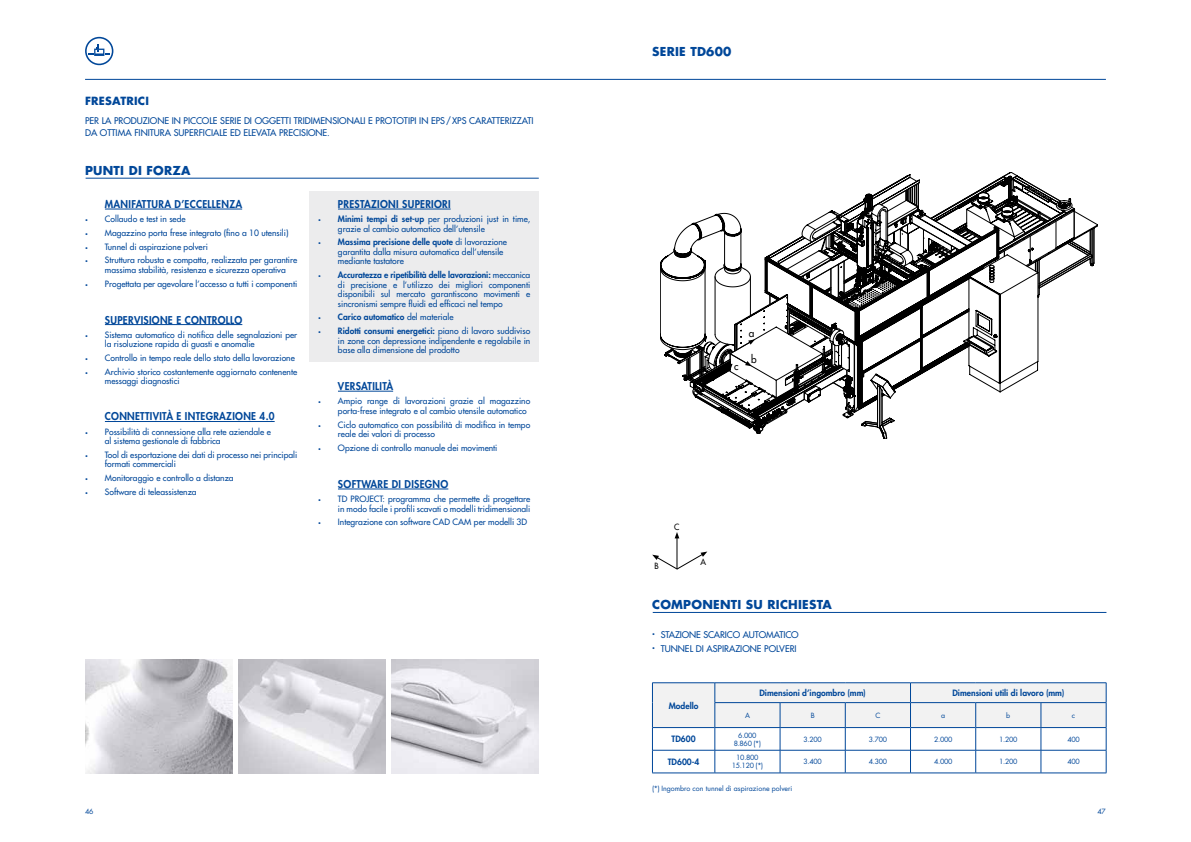
<style>
.page{position:relative;width:1191px;height:842px;background:#fff}
.page>*{position:absolute;margin:0;border:0;box-sizing:border-box;transform-origin:0 0}
.t1{font:700 12px "Futura Std";letter-spacing:.02em;color:#004799}
.t2{font:700 11px "Futura Std";letter-spacing:.02em;color:#004799}
.t3{font:800 10.5px "Futura Std";letter-spacing:.03em;color:#004799;scale:.95 1}
.t4{font:500 10.5px "Futura Std";color:#000;scale:.95 1}
.t5{font:500 9px/12px "Futura Std";color:#004799}
.t6{font:500 8.5px/9.5px "Futura Std";color:#004799}
.t7{font:800 8.5px "Futura Std";color:#004799}
.t8{font:500 8.4px "Futura Std";color:#000;scale:.95 1}
.t9{font:7px/8px "Futura Std";letter-spacing:-.04em;color:#004799;text-align:center}
.t10{font:7px "Futura Std";color:#004799}
.s1{font-size:5px}
.s2{font-weight:800}
.s3{font-weight:500;font-size:5px}
.s4{font-weight:500}
</style>
<div class="page">
<img style="left:85px;top:660px;width:147px;height:113px">
<img style="left:238px;top:660px;width:148px;height:113px">
<img style="left:391px;top:660px;width:148px;height:113px">
<hr style="left:85px;top:79px;width:1021px;height:1px;background:#004799">
<svg style="left:660px;top:172px;width:438px;height:267px"></svg>
<hr style="left:653px;top:612px;width:453px;height:1px;background:#004799">
<hr style="left:86px;top:178px;width:453px;height:1px;background:#004799">
<svg style="left:85px;top:37px;width:28px;height:28px"></svg>
<hr style="left:676px;top:537px;width:1px;height:32px;background:#000">
<svg style="left:674px;top:532px;width:5px;height:6px"></svg>
<svg style="left:652px;top:551px;width:55px;height:19px"></svg>
<div style="left:310px;top:191px;width:229px;height:171px;background:#ececed"></div>
<hr style="left:105px;top:209px;width:137px;height:1px;background:#004799">
<hr style="left:338px;top:209px;width:113px;height:1px;background:#004799">
<hr style="left:338px;top:391px;width:55px;height:1px;background:#004799">
<hr style="left:338px;top:489px;width:110px;height:1px;background:#004799">
<hr style="left:105px;top:421px;width:170px;height:1px;background:#004799">
<hr style="left:105px;top:324px;width:137px;height:1px;background:#004799">
<hr style="left:652px;top:682px;width:63px;height:1px;background:#004799">
<hr style="left:715px;top:682px;width:65px;height:1px;background:#004799">
<hr style="left:780px;top:682px;width:65px;height:1px;background:#004799">
<hr style="left:845px;top:682px;width:65px;height:1px;background:#004799">
<hr style="left:910px;top:682px;width:65px;height:1px;background:#004799">
<hr style="left:975px;top:682px;width:66px;height:1px;background:#004799">
<hr style="left:1041px;top:682px;width:65px;height:1px;background:#004799">
<hr style="left:652px;top:773px;width:63px;height:1px;background:#004799">
<hr style="left:715px;top:773px;width:65px;height:1px;background:#004799">
<hr style="left:780px;top:773px;width:65px;height:1px;background:#004799">
<hr style="left:845px;top:773px;width:65px;height:1px;background:#004799">
<hr style="left:910px;top:773px;width:65px;height:1px;background:#004799">
<hr style="left:975px;top:773px;width:66px;height:1px;background:#004799">
<hr style="left:1041px;top:773px;width:65px;height:1px;background:#004799">
<svg style="left:652px;top:683px;width:455px;height:90px"></svg>
<p class="t2" style="left:85px;top:94px;width:65px">FRESATRICI</p>
<p class="t5" style="left:85px;top:115px;width:450px">PER LA PRODUZIONE IN PICCOLE SERIE DI OGGETTI TRIDIMENSIONALI E PROTOTIPI IN EPS / XPS CARATTERIZZATI<br>DA OTTIMA FINITURA SUPERFICIALE ED ELEVATA PRECISIONE.</p>
<h1 class="t1" style="left:85px;top:162px;width:107px">PUNTI DI FORZA</h1>
<p class="t3" style="left:105px;top:197px;width:146px">MANIFATTURA D’ECCELLENZA</p>
<p class="t6" style="left:85px;top:214px;width:102px"><span class="s1">•</span> Collaudo e test in sede</p>
<p class="t6" style="left:85px;top:228px;width:205px"><span class="s1">•</span> Magazzino porta frese integrato (fino a 10 utensili)</p>
<p class="t6" style="left:85px;top:242px;width:124px"><span class="s1">•</span> Tunnel di aspirazione polveri</p>
<p class="t6" style="left:105px;top:256px;width:194px;text-indent:-20px"><span class="s1">•</span> Struttura robusta e compatta, realizzata per garantire massima stabilità, resistenza e sicurezza operativa</p>
<p class="t6" style="left:85px;top:279px;width:214px"><span class="s1">•</span> Progettata per agevolare l’accesso a tutti i componenti</p>
<p class="t3" style="left:105px;top:313px;width:146px">SUPERVISIONE E CONTROLLO</p>
<p class="t6" style="left:105px;top:330px;width:194px;text-indent:-20px"><span class="s1">•</span> Sistema automatico di notifica delle segnalazioni per la risoluzione rapida di guasti e anomalie</p>
<p class="t6" style="left:85px;top:353px;width:211px"><span class="s1">•</span> Controllo in tempo reale dello stato della lavorazione</p>
<p class="t6" style="left:105px;top:367px;width:194px;text-indent:-20px"><span class="s1">•</span> Archivio storico costantemente aggiornato contenente messaggi diagnostici</p>
<p class="t3" style="left:105px;top:410px;width:180px">CONNETTIVITÀ E INTEGRAZIONE 4.0</p>
<p class="t6" style="left:105px;top:427px;width:167px;text-indent:-20px"><span class="s1">•</span> Possibilità di connessione alla rete aziendale e al sistema gestionale di fabbrica</p>
<p class="t6" style="left:105px;top:450px;width:194px;text-indent:-20px"><span class="s1">•</span> Tool di esportazione dei dati di processo nei principali formati commerciali</p>
<p class="t6" style="left:85px;top:473px;width:150px"><span class="s1">•</span> Monitoraggio e controllo a distanza</p>
<p class="t6" style="left:85px;top:487px;width:113px"><span class="s1">•</span> Software di teleassistenza</p>
<p class="t3" style="left:338px;top:197px;width:120px">PRESTAZIONI SUPERIORI</p>
<p class="t6" style="left:338px;top:214px;width:194px;text-indent:-20px"><span class="s1">•</span> <span class="s2">Minimi tempi di set-up</span> per produzioni just in time, grazie al cambio automatico dell’utensile</p>
<p class="t6" style="left:338px;top:238px;width:171px;text-indent:-20px"><span class="s1">•</span> <span class="s2">Massima precisione delle quote</span> di lavorazione garantita dalla misura automatica dell’utensile mediante tastatore</p>
<p class="t6" style="left:338px;top:270px;width:194px;text-align:justify;text-indent:-20px"><span class="s1">•</span> <span class="s2">Accuratezza e ripetibilità delle lavorazioni:</span> meccanica di precisione e l’utilizzo dei migliori componenti disponibili sul mercato garantiscono movimenti e sincronismi sempre fluidi ed efficaci nel tempo</p>
<p class="t7" style="left:318px;top:312px;width:137px"><span class="s3">•</span> Carico automatico <span class="s4">del materiale</span></p>
<p class="t6" style="left:338px;top:326px;width:194px;text-align:justify;text-indent:-20px"><span class="s1">•</span> <span class="s2">Ridotti consumi energetici:</span> piano di lavoro suddiviso in zone con depressione indipendente e regolabile in base alla dimensione del prodotto</p>
<p class="t3" style="left:338px;top:380px;width:60px">VERSATILITÀ</p>
<p class="t6" style="left:338px;top:396px;width:194px;text-indent:-20px"><span class="s1">•</span> Ampio range di lavorazioni grazie al magazzino porta-frese integrato e al cambio utensile automatico</p>
<p class="t6" style="left:338px;top:420px;width:194px;text-indent:-20px"><span class="s1">•</span> Ciclo automatico con possibilità di modifica in tempo reale dei valori di processo</p>
<p class="t6" style="left:318px;top:443px;width:181px"><span class="s1">•</span> Opzione di controllo manuale dei movimenti</p>
<p class="t3" style="left:338px;top:477px;width:118px">SOFTWARE DI DISEGNO</p>
<p class="t6" style="left:318px;top:494px;width:214px;text-align:right"><span class="s1">•</span> TD PROJECT: programma che permette di progettare in modo facile i profili scavati o modelli tridimensionali</p>
<p class="t6" style="left:318px;top:517px;width:211px"><span class="s1">•</span> Integrazione con software CAD CAM per modelli 3D</p>
<h1 class="t1" style="left:652px;top:43px;width:81px">SERIE TD600</h1>
<p class="t4" style="left:734px;top:360px;width:6px">c</p>
<p class="t4" style="left:748px;top:327px;width:7px">a</p>
<p class="t4" style="left:751px;top:352px;width:7px">b</p>
<p class="t8" style="left:654px;top:560px;width:6px">B</p>
<p class="t8" style="left:674px;top:521px;width:7px">C</p>
<p class="t8" style="left:700px;top:557px;width:7px">A</p>
<h1 class="t1" style="left:652px;top:596px;width:181px">COMPONENTI SU RICHIESTA</h1>
<p class="t5" style="left:652px;top:628px;width:148px"><sup>•</sup> STAZIONE SCARICO AUTOMATICO</p>
<p class="t5" style="left:652px;top:642px;width:146px"><sup>•</sup> TUNNEL DI ASPIRAZIONE POLVERI</p>
<p class="t7" style="left:669px;top:700px;width:31px">Modello</p>
<p class="t7" style="left:759px;top:688px;width:108px">Dimensioni d’ingombro (mm)</p>
<p class="t7" style="left:952px;top:688px;width:113px">Dimensioni utili di lavoro (mm)</p>
<p class="t9" style="left:745px;top:711px;width:6px">A</p>
<p class="t9" style="left:810px;top:711px;width:5px">B</p>
<p class="t9" style="left:875px;top:711px;width:7px">C</p>
<p class="t9" style="left:941px;top:711px;width:6px">a</p>
<p class="t9" style="left:1006px;top:711px;width:6px">b</p>
<p class="t9" style="left:1071px;top:711px;width:5px">c</p>
<p class="t7" style="left:671px;top:734px;width:26px">TD600</p>
<p class="t9" style="left:733px;top:731px;width:29px">6.000<br>8.860 (*)</p>
<p class="t9" style="left:803px;top:735px;width:20px">3.200</p>
<p class="t9" style="left:868px;top:735px;width:20px">3.700</p>
<p class="t9" style="left:934px;top:735px;width:20px">2.000</p>
<p class="t9" style="left:999px;top:735px;width:20px">1.200</p>
<p class="t9" style="left:1067px;top:735px;width:14px">400</p>
<p class="t7" style="left:668px;top:756px;width:33px">TD600-4</p>
<p class="t9" style="left:731px;top:754px;width:33px">10.800<br>15.120 (*)</p>
<p class="t9" style="left:803px;top:758px;width:20px">3.400</p>
<p class="t9" style="left:868px;top:758px;width:20px">4.300</p>
<p class="t9" style="left:934px;top:758px;width:20px">4.000</p>
<p class="t9" style="left:999px;top:758px;width:20px">1.200</p>
<p class="t9" style="left:1067px;top:758px;width:14px">400</p>
<p class="t10" style="left:652px;top:784px;width:142px">(*) Ingombro con tunnel di aspirazione polveri</p>
<p class="t9" style="left:85px;top:807px;width:10px">46</p>
<p class="t9" style="left:1097px;top:807px;width:10px">47</p>
</div>
